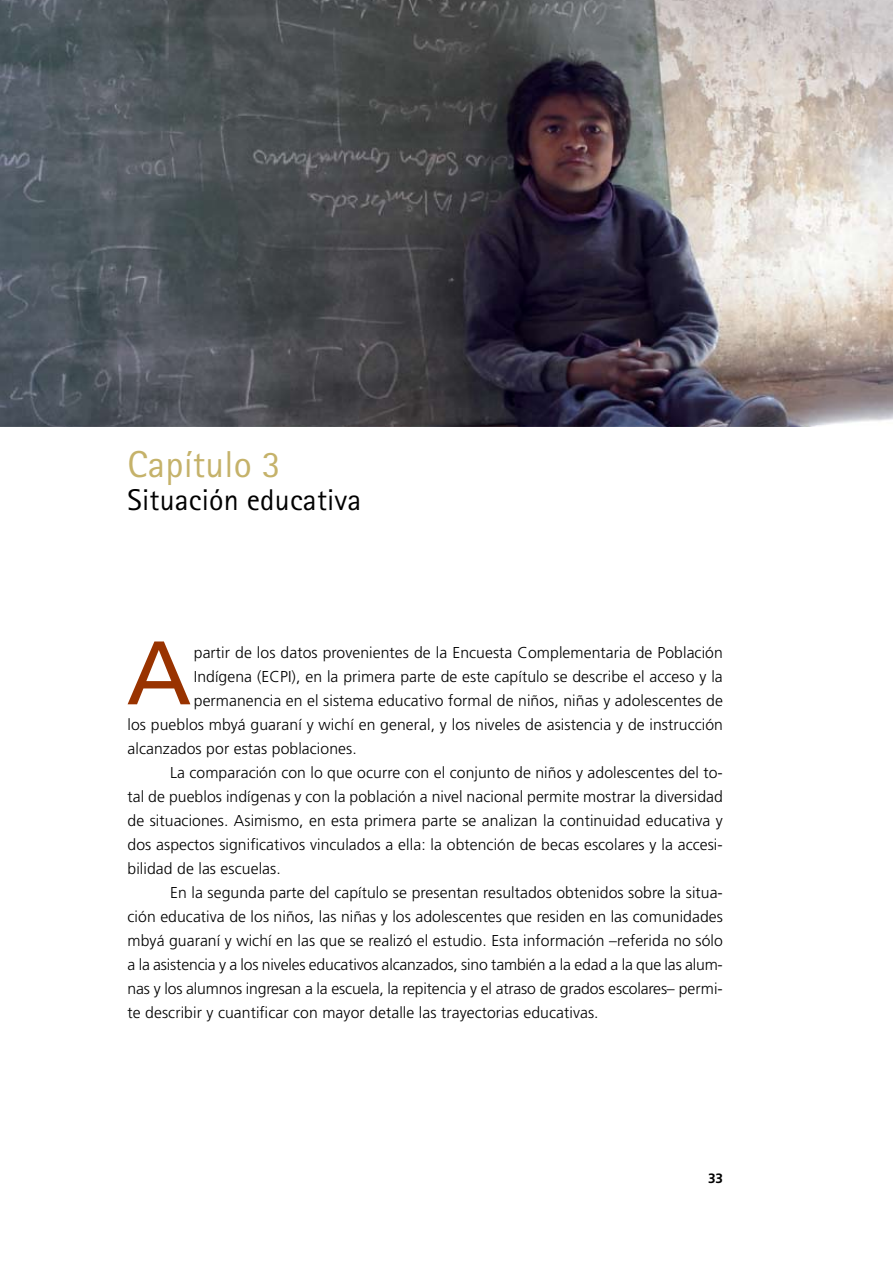
<style>
.page{position:relative;width:893px;height:1263px;background:#fff}
.page>*{position:absolute;margin:0;border:0;box-sizing:border-box;transform-origin:0 0}
.t1{font:90px "Frutiger";color:#930}
.t2{font:37.5px "Rotis Sans Serif";letter-spacing:.005em;color:#c5b26a}
.t3{font:30px "Rotis Sans Serif";letter-spacing:.005em;color:#000}
.t4{font:300 15.75px "Frutiger";letter-spacing:.005em;color:#000}
.t5{font:700 13.5px "Frutiger";color:#000}
</style>
<div class="page">
<img style="left:0;top:0;width:893px;height:427px">
<h2 class="t2" style="left:128px;top:442px;width:155px">Capítulo 3</h2>
<h3 class="t3" style="left:128px;top:482px;width:235px">Situación educativa</h3>
<h1 class="t1" style="left:126px;top:620px;width:66px">A</h1>
<p class="t4" style="left:194px;top:643px;width:530px">partir de los datos provenientes de la Encuesta Complementaria de Población</p>
<p class="t4" style="left:194px;top:667px;width:530px">Indígena (ECPI), en la primera parte de este capítulo se describe el acceso y la</p>
<p class="t4" style="left:194px;top:691px;width:531px">permanencia en el sistema educativo formal de niños, niñas y adolescentes de</p>
<p class="t4" style="left:128px;top:715px;width:597px">los pueblos mbyá guaraní y wichí en general, y los niveles de asistencia y de instrucción</p>
<p class="t4" style="left:128px;top:739px;width:231px">alcanzados por estas poblaciones.</p>
<p class="t4" style="left:170px;top:763px;width:554px">La comparación con lo que ocurre con el conjunto de niños y adolescentes del to-</p>
<p class="t4" style="left:128px;top:787px;width:597px">tal de pueblos indígenas y con la población a nivel nacional permite mostrar la diversidad</p>
<p class="t4" style="left:128px;top:811px;width:597px">de situaciones. Asimismo, en esta primera parte se analizan la continuidad educativa y</p>
<p class="t4" style="left:128px;top:835px;width:597px">dos aspectos significativos vinculados a ella: la obtención de becas escolares y la accesi-</p>
<p class="t4" style="left:128px;top:859px;width:155px">bilidad de las escuelas.</p>
<p class="t4" style="left:170px;top:883px;width:554px">En la segunda parte del capítulo se presentan resultados obtenidos sobre la situa-</p>
<p class="t4" style="left:128px;top:907px;width:597px">ción educativa de los niños, las niñas y los adolescentes que residen en las comunidades</p>
<p class="t4" style="left:128px;top:931px;width:597px">mbyá guaraní y wichí en las que se realizó el estudio. Esta información –referida no sólo</p>
<p class="t4" style="left:128px;top:955px;width:597px">a la asistencia y a los niveles educativos alcanzados, sino también a la edad a la que las alum-</p>
<p class="t4" style="left:128px;top:979px;width:597px">nas y los alumnos ingresan a la escuela, la repitencia y el atraso de grados escolares– permi-</p>
<p class="t4" style="left:128px;top:1003px;width:473px">te describir y cuantificar con mayor detalle las trayectorias educativas.</p>
<p class="t5" style="left:708px;top:1170px;width:16px">33</p>
</div>
